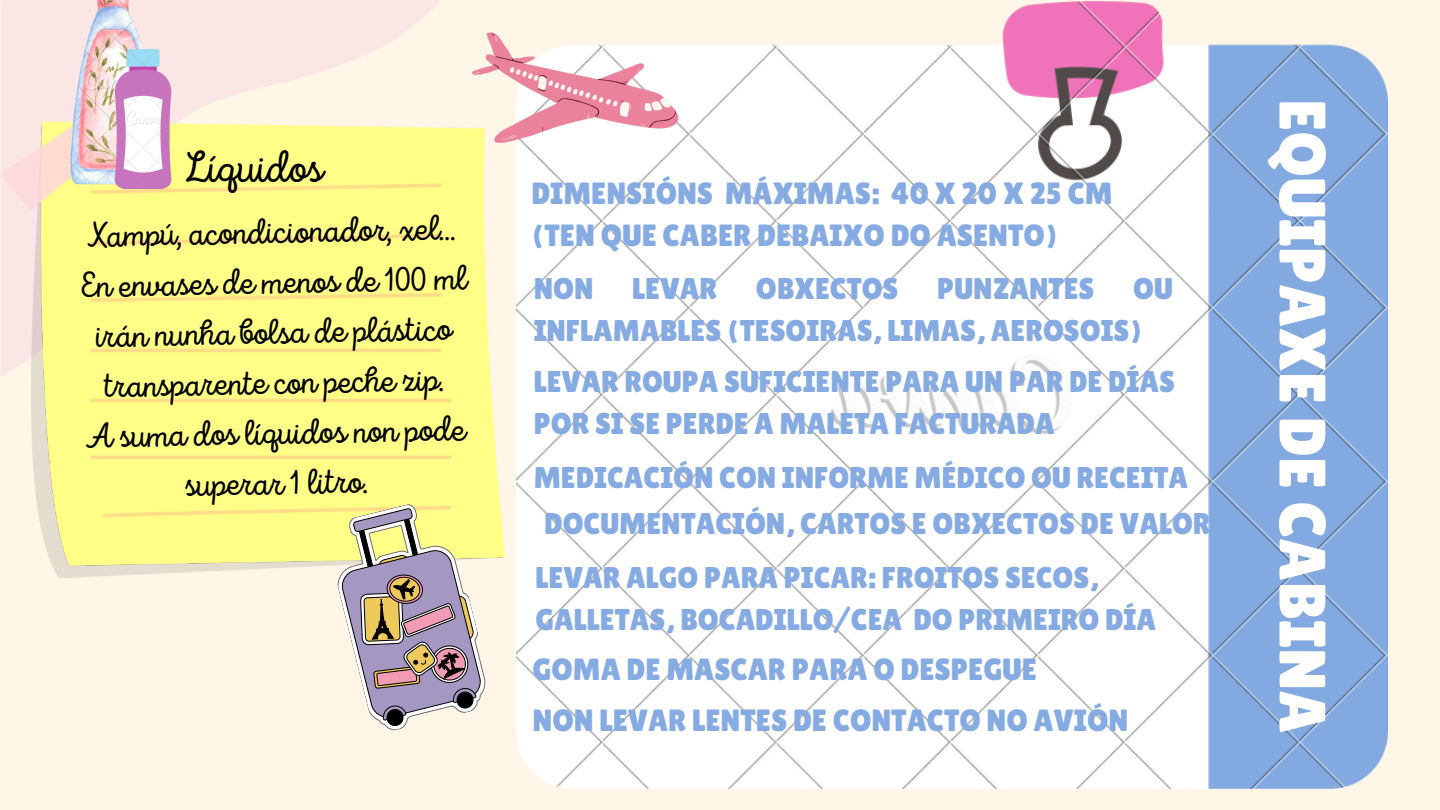
<style>
.page{position:relative;width:1440px;height:810px;background:#fff6e8}
.page>*{position:absolute;margin:0;border:0;box-sizing:border-box;transform-origin:0 0}
.t1{font:65.5px "Lilita One";color:#fff}
.t2{font:45px "Intro Script";color:#000}
.t3{font:36px/50.3px "Intro Script";color:#000;text-align:center}
.t4{font:30.7px "Lilita One";color:#86abe2}
.t5{font:30px/42px "Lilita One";color:#86abe2}
</style>
<div class="page">
<svg style="left:1px;top:0;width:439px;height:81px;fill:#f9e6e5"></svg>
<img style="left:517px;top:1px;width:871px;height:788px">
<img style="left:472px;top:33px;width:207px;height:112px">
<img style="left:0;top:81px;width:506px;height:497px">
<img style="left:71px;top:0;width:87px;height:186px">
<img style="left:115px;top:50px;width:56px;height:139px">
<svg style="left:322px;top:495px;width:174px;height:236px"></svg>
<h2 class="t2" style="left:183px;top:149px;width:141px">Líquidos</h2>
<h3 class="t3" style="left:76px;top:213px;width:390px;rotate:-1deg">Xampú, acondicionador, xel...<br>En envases de menos de 100 ml irán nunha bolsa de plástico transparente con peche zip.<br>A suma dos líquidos non pode superar 1 litro.</h3>
<p class="t4" style="left:531px;top:175px;width:583px">DIMENSIÓNS MÁXIMAS: 40 X 20 X 25 CM</p>
<p class="t4" style="left:531px;top:218px;width:528px">(TEN QUE CABER DEBAIXO DO ASENTO)</p>
<h1 class="t5" style="left:534px;top:268px;width:641px;text-indent:599px">OU<br>INFLAMABLES (TESOIRAS, LIMAS, AEROSOIS)</h1>
<h1 class="t5" style="left:534px;top:268px;width:61px">NON</h1>
<h1 class="t5" style="left:632px;top:268px;width:87px">LEVAR</h1>
<h1 class="t5" style="left:756px;top:268px;width:144px">OBXECTOS</h1>
<h1 class="t5" style="left:937px;top:268px;width:159px">PUNZANTES</h1>
<p class="t5" style="left:534px;top:360px;width:643px">LEVAR ROUPA SUFICIENTE PARA UN PAR DE DÍAS<br>POR SI SE PERDE A MALETA FACTURADA</p>
<p class="t5" style="left:534px;top:456px;width:656px">MEDICACIÓN CON INFORME MÉDICO OU RECEITA</p>
<p class="t5" style="left:544px;top:502px;width:668px">DOCUMENTACIÓN, CARTOS E OBXECTOS DE VALOR</p>
<p class="t5" style="left:536px;top:557px;width:622px">LEVAR ALGO PARA PICAR: FROITOS SECOS,<br>GALLETAS, BOCADILLO/CEA DO PRIMEIRO DÍA</p>
<p class="t4" style="left:533px;top:652px;width:506px">GOMA DE MASCAR PARA O DESPEGUE</p>
<p class="t4" style="left:533px;top:703px;width:597px">NON LEVAR LENTES DE CONTACTO NO AVIÓN</p>
<p class="t1" style="left:1340px;top:99px;width:636px;rotate:90deg">EQUIPAXE DE CABINA</p>
</div>
